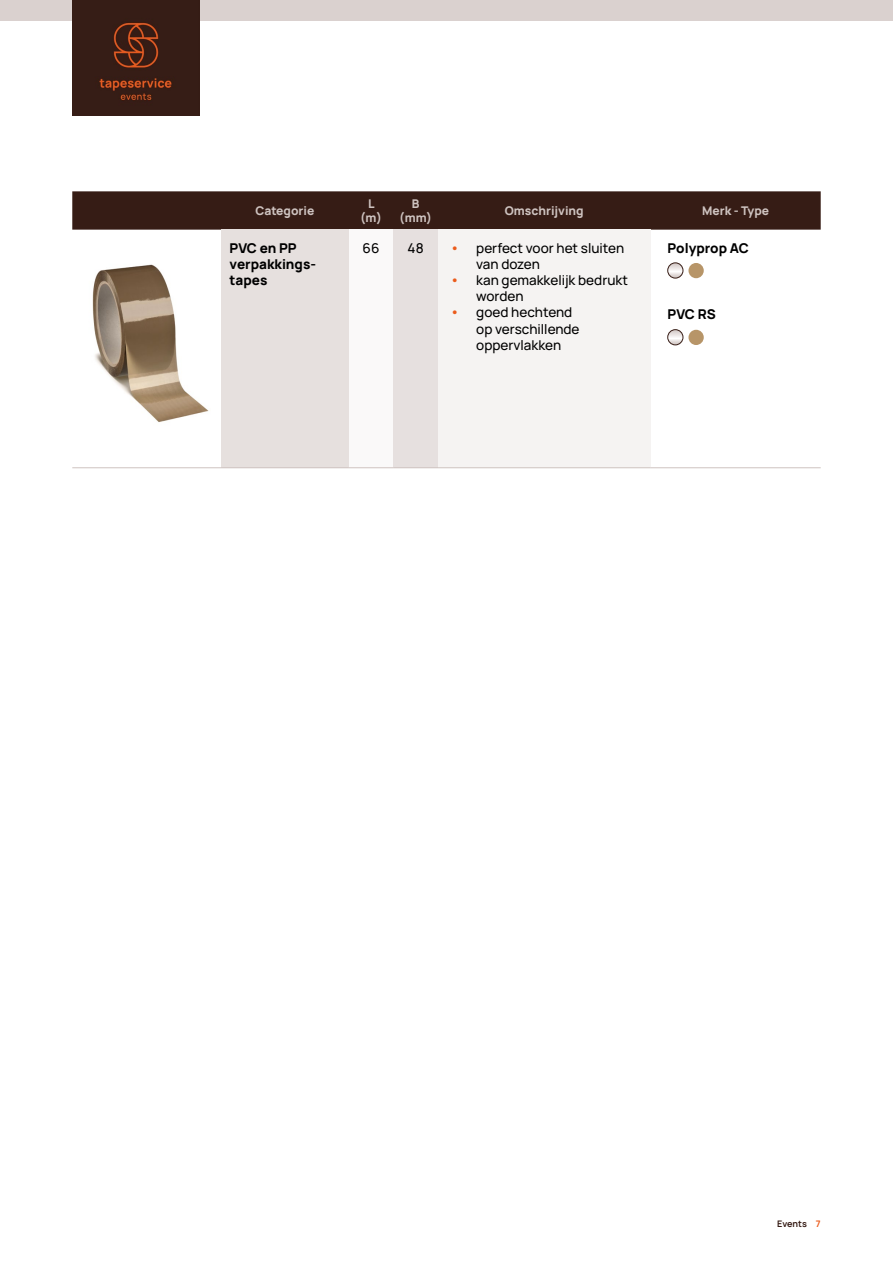
<style>
.page{position:relative;width:893px;height:1263px;background:#fff}
.page>*{position:absolute;margin:0;border:0;box-sizing:border-box;transform-origin:0 0}
.t1{font:500 13.5px/16.2px "Manrope";color:#000}
.t2{font:800 13.5px/16.2px "Manrope";color:#000}
.t3{font:800 12px/14.4px "Manrope";color:#cec3c0;text-align:center}
.t4{font:700 9px "Manrope";color:#361c15}
.s1{font-size:15px;color:#eb5b1b}
.s2{color:#eb5b1b}
</style>
<div class="page">
<div style="left:72px;top:191px;width:749px;height:39px;background:#361c15"></div>
<div style="left:221px;top:230px;width:128px;height:238px;background:#e6e0de"></div>
<div style="left:349px;top:230px;width:44px;height:238px;background:#faf9f9"></div>
<div style="left:393px;top:230px;width:45px;height:238px;background:#e6e0df"></div>
<div style="left:438px;top:230px;width:213px;height:238px;background:#f5f3f2"></div>
<hr style="left:72px;top:467px;width:149px;height:1px;background:#cec3c0">
<hr style="left:221px;top:467px;width:128px;height:1px;background:#cec3c0">
<hr style="left:349px;top:467px;width:44px;height:1px;background:#cec3c0">
<hr style="left:393px;top:467px;width:45px;height:1px;background:#cec3c0">
<hr style="left:438px;top:467px;width:213px;height:1px;background:#cec3c0">
<hr style="left:651px;top:467px;width:170px;height:1px;background:#cec3c0">
<img style="left:92px;top:264px;width:117px;height:158px">
<svg style="left:668px;top:263px;width:15px;height:15px"></svg>
<div style="left:668px;top:263px;width:15px;height:15px;border:1px solid #361c15;border-radius:50%"></div>
<div style="left:688px;top:263px;width:16px;height:15px;background:#b79568;border-radius:50%"></div>
<svg style="left:668px;top:330px;width:15px;height:15px"></svg>
<div style="left:668px;top:329px;width:15px;height:16px;border:1px solid #361c15;border-radius:50%"></div>
<div style="left:688px;top:330px;width:16px;height:15px;background:#b79568;border-radius:50%"></div>
<div style="left:0;top:0;width:893px;height:21px;background:#dad1cf"></div>
<img style="left:72px;top:0;width:128px;height:115px">
<p class="t3" style="left:255px;top:202px;width:61px">Categorie</p>
<p class="t3" style="left:360px;top:195px;width:23px">L (m)</p>
<p class="t3" style="left:399px;top:195px;width:34px">B (mm)</p>
<p class="t3" style="left:505px;top:202px;width:80px">Omschrijving</p>
<p class="t3" style="left:702px;top:202px;width:69px">Merk - Type</p>
<p class="t2" style="left:230px;top:238px;width:88px">PVC en PP verpakkings&shy;tapes</p>
<p class="t1" style="left:363px;top:239px;width:18px">66</p>
<p class="t1" style="left:408px;top:239px;width:18px">48</p>
<p class="t1" style="left:476px;top:239px;width:149px;text-indent:-26px"><span class="s1">•</span> perfect voor het sluiten van dozen</p>
<p class="t2" style="left:668px;top:238px;width:83px">Polyprop AC</p>
<p class="t1" style="left:476px;top:271px;width:153px;text-indent:-26px"><span class="s1">•</span> kan gemakkelijk bedrukt worden</p>
<p class="t1" style="left:476px;top:303px;width:105px;text-indent:-26px"><span class="s1">•</span> goed hechtend op verschillende oppervlakken</p>
<p class="t2" style="left:668px;top:305px;width:50px">PVC RS</p>
<p class="t4" style="left:777px;top:1216px;width:45px">Events <span class="s2">7</span></p>
</div>
